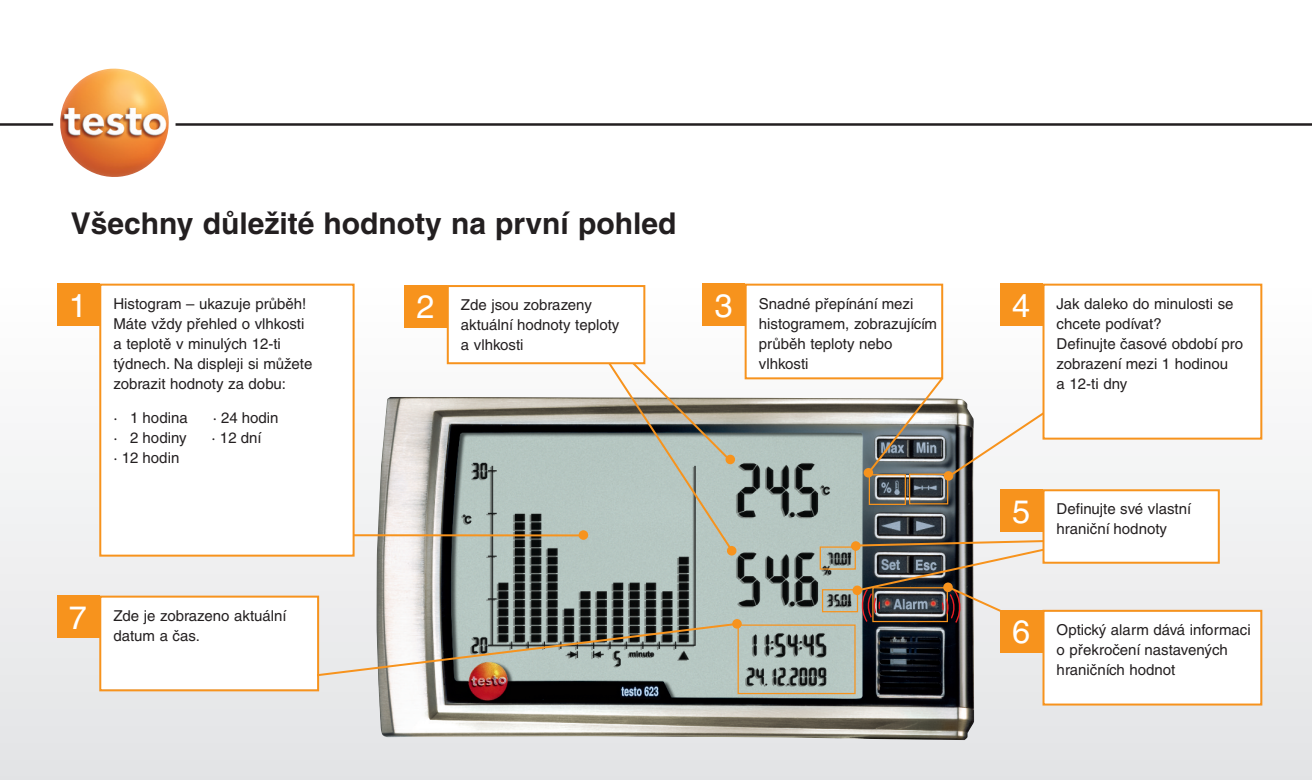
<style>
.page{position:relative;width:1312px;height:780px;background:#fff}
.page>*{position:absolute;margin:0;border:0;box-sizing:border-box;transform-origin:0 0}
.t1{font:32.5px "Helvetica CE";color:#fff}
.t2{font:700 30px "Helvetica CE";color:#231f20}
.t3{font:15px/20px "Helvetica CE";color:#231f20}
</style>
<div class="page">
<div style="left:0;top:283px;width:1311px;height:497px;background:linear-gradient(to bottom,#fefdfb,#e3e3e5)"></div>
<hr style="left:0;top:123px;width:53px;height:3px;background:#231f20">
<img style="left:60px;top:69px;width:109px;height:108px">
<hr style="left:175px;top:123px;width:1136px;height:3px;background:#231f20">
<img style="left:376px;top:397px;width:597px;height:343px">
<div style="left:702px;top:283px;width:42px;height:43px;background:#f7931d"></div>
<div style="left:746px;top:285px;width:195px;height:92px;background:#fff"></div>
<div style="left:744px;top:283px;width:199px;height:96px;border:2px solid #f7931d"></div>
<hr style="left:341px;top:534px;width:240px;height:2px;background:#f7931d">
<div style="left:101px;top:285px;width:251px;height:269px;background:#fff"></div>
<div style="left:99px;top:283px;width:255px;height:273px;border:2px solid #f7931d"></div>
<div style="left:57px;top:283px;width:42px;height:43px;background:#f7931d"></div>
<svg style="left:585px;top:315px;width:150px;height:240px"></svg>
<div style="left:448px;top:287px;width:195px;height:75px;background:#fff"></div>
<div style="left:446px;top:285px;width:199px;height:79px;border:2px solid #f7931d"></div>
<div style="left:404px;top:285px;width:42px;height:42px;background:#f7931d"></div>
<svg style="left:319px;top:621px;width:418px;height:58px"></svg>
<div style="left:1044px;top:611px;width:215px;height:92px;background:#fff"></div>
<div style="left:1042px;top:609px;width:219px;height:96px;border:2px solid #f7931d"></div>
<div style="left:999px;top:609px;width:43px;height:43px;background:#f7931d"></div>
<div style="left:101px;top:597px;width:216px;height:92px;background:#fff"></div>
<div style="left:99px;top:595px;width:220px;height:96px;border:2px solid #f7931d"></div>
<div style="left:57px;top:595px;width:42px;height:43px;background:#f7931d"></div>
<div style="left:1044px;top:491px;width:173px;height:70px;background:#fff"></div>
<div style="left:1042px;top:489px;width:177px;height:74px;border:2px solid #f7931d"></div>
<div style="left:999px;top:489px;width:43px;height:42px;background:#f7931d"></div>
<svg style="left:865px;top:367px;width:246px;height:113px"></svg>
<div style="left:1044px;top:285px;width:215px;height:152px;background:#fff"></div>
<div style="left:1042px;top:283px;width:219px;height:156px;border:2px solid #f7931d"></div>
<div style="left:999px;top:283px;width:43px;height:43px;background:#f7931d"></div>
<div style="left:578px;top:530px;width:10px;height:10px;background:#f7931d;border-radius:50%"></div>
<div style="left:732px;top:619px;width:9px;height:9px;background:#f7931d;border-radius:50%"></div>
<svg style="left:850px;top:541px;width:10px;height:9px"></svg>
<svg style="left:852px;top:585px;width:9px;height:10px"></svg>
<div style="left:725px;top:454px;width:10px;height:10px;background:#f7931d;border-radius:50%"></div>
<div style="left:726px;top:546px;width:10px;height:9px;background:#f7931d;border-radius:50%"></div>
<div style="left:737px;top:624px;width:118px;height:70px;border:1px solid #f7931d"></div>
<div style="left:819px;top:546px;width:36px;height:23px;border:1px solid #f7931d"></div>
<div style="left:821px;top:589px;width:36px;height:23px;border:1px solid #f7931d"></div>
<div style="left:908px;top:473px;width:40px;height:31px;border:1px solid #f7931d"></div>
<div style="left:943px;top:471px;width:10px;height:9px;background:#f7931d;border-radius:50%"></div>
<div style="left:868px;top:474px;width:37px;height:31px;border:1px solid #f7931d"></div>
<div style="left:863px;top:468px;width:10px;height:9px;background:#f7931d;border-radius:50%"></div>
<svg style="left:855px;top:537px;width:245px;height:105px"></svg>
<h2 class="t2" style="left:71px;top:213px;width:607px">Všechny důležité hodnoty na první pohled</h2>
<h1 class="t1" style="left:69px;top:293px;width:20px">1</h1>
<h1 class="t1" style="left:416px;top:295px;width:20px">2</h1>
<h1 class="t1" style="left:714px;top:293px;width:20px">3</h1>
<p class="t3" style="left:113px;top:295px;width:200px">Histogram – ukazuje průběh!<br>Máte vždy přehled o vlhkosti a teplotě v minulých 12-ti týdnech. Na displeji si můžete zobrazit hodnoty za dobu:</p>
<p class="t3" style="left:113px;top:409px;width:76px">· 1 hodina</p>
<p class="t3" style="left:213px;top:409px;width:67px">· 24 hodin</p>
<p class="t3" style="left:113px;top:429px;width:75px">· 2 hodiny</p>
<p class="t3" style="left:212px;top:429px;width:52px">· 12 dní</p>
<p class="t3" style="left:113px;top:449px;width:67px">· 12 hodin</p>
<p class="t3" style="left:461px;top:296px;width:160px">Zde jsou zobrazeny aktuální hodnoty teploty a vlhkosti</p>
<p class="t3" style="left:758px;top:295px;width:180px">Snadné přepínání mezi histogramem, zobrazujícím průběh teploty nebo vlhkosti</p>
<h1 class="t1" style="left:69px;top:605px;width:20px">7</h1>
<p class="t3" style="left:113px;top:606px;width:175px">Zde je zobrazeno aktuální datum a čas.</p>
<h1 class="t1" style="left:1011px;top:293px;width:20px">4</h1>
<p class="t3" style="left:1056px;top:295px;width:188px">Jak daleko do minulosti se chcete podívat?<br>Definujte časové období pro zobrazení mezi 1 hodinou<br>a 12-ti dny</p>
<h1 class="t1" style="left:1011px;top:499px;width:20px">5</h1>
<p class="t3" style="left:1056px;top:500px;width:136px">Definujte své vlastní hraniční hodnoty</p>
<h1 class="t1" style="left:1011px;top:619px;width:20px">6</h1>
<p class="t3" style="left:1056px;top:621px;width:195px">Optický alarm dává informaci o překročení nastavených hraničních hodnot</p>
</div>
